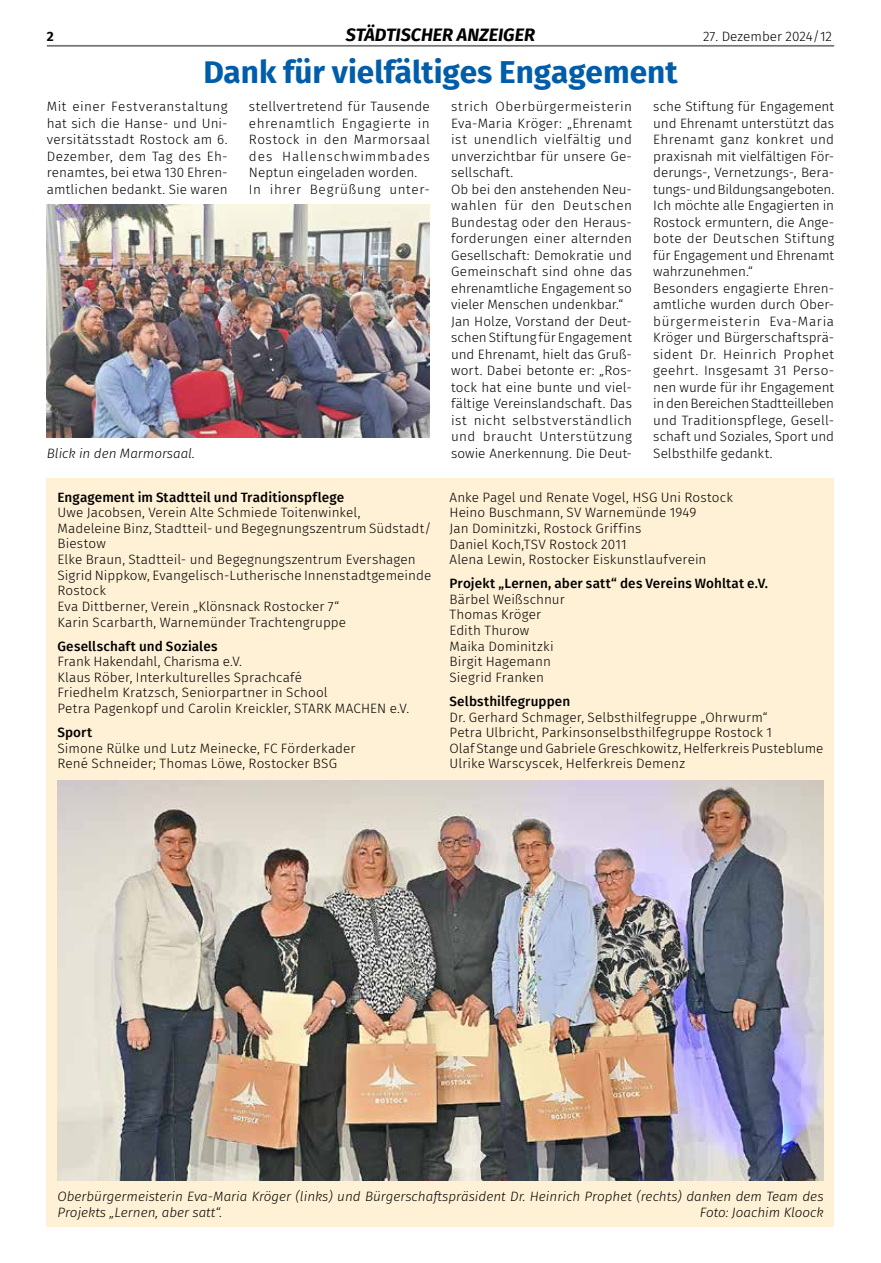
<style>
.page{position:relative;width:881px;height:1263px;background:#fff}
.page>*{position:absolute;margin:0;border:0;box-sizing:border-box;transform-origin:0 0}
.t1{font:700 31.5px "Fira Sans";color:#005da9}
.t2{font:italic 700 18px "Fira Sans";color:#000}
.t3{font:300 13.5px/16.5px "Fira Sans";letter-spacing:.01em;color:#000}
.t4{font:italic 300 13.5px/16.5px "Fira Sans";color:#000}
.t5{font:300 13.5px/16.5px "Fira Sans";letter-spacing:.035em;color:#000}
.t6{font:500 13.5px "Fira Sans";letter-spacing:.01em;color:#000}
.t7{font:700 13.5px "Fira Sans";color:#000}
</style>
<div class="page">
<hr style="left:47px;top:45px;width:786px;height:1px;background:#706f6f">
<hr style="left:47px;top:46px;width:786px;height:1px;background:#706f6f">
<img style="left:47px;top:205px;width:382px;height:233px">
<div style="left:47px;top:478px;width:786px;height:749px;background:#fff1d5"></div>
<img style="left:57px;top:780px;width:766px;height:400px">
<p class="t7" style="left:47px;top:25px;width:8px">2</p>
<h2 class="t2" style="left:346px;top:20px;width:190px">STÄDTISCHER ANZEIGER</h2>
<p class="t3" style="left:703px;top:28px;width:130px">27. Dezember 2024/12</p>
<h1 class="t1" style="left:203px;top:45px;width:475px">Dank für vielfältiges Engagement</h1>
<p class="t3" style="left:47px;top:98px;width:182px;text-align:justify">Mit einer Festveranstaltung hat sich die Hanse- und Uni&shy;versitätsstadt Rostock am 6.<br>Dezember, dem Tag des Eh&shy;renamtes, bei etwa 130 Ehren&shy;amtlichen bedankt. Sie waren</p>
<p class="t5" style="left:249px;top:98px;width:182px">stellvertretend für Tausende ehrenamtlich Engagierte in<br>Rostock in den Marmorsaal des Hallenschwimmbades<br>Neptun eingeladen worden.<br>In ihrer Begrüßung unter-</p>
<p class="t3" style="left:451px;top:98px;width:182px">strich Oberbürgermeisterin<br>Eva-Maria Kröger: „Ehrenamt ist unendlich vielfältig und unverzichtbar für unsere Ge&shy;sellschaft.<br>Ob bei den anstehenden Neu&shy;wahlen für den Deutschen<br>Bundestag oder den Heraus&shy;forderungen einer alternden<br>Gesellschaft: Demokratie und<br>Gemeinschaft sind ohne das ehrenamtliche Engagement so vieler Menschen undenkbar.“<br>Jan Holze, Vorstand der Deut&shy;schen Stiftung für Engagement und Ehrenamt, hielt das Gruß&shy;wort. Dabei betonte er: „Ros&shy;tock hat eine bunte und viel&shy;fältige Vereinslandschaft. Das ist nicht selbstverständlich und braucht Unterstützung sowie Anerkennung. Die Deut-</p>
<p class="t3" style="left:653px;top:98px;width:182px">sche Stiftung für Engagement und Ehrenamt unterstützt das<br>Ehrenamt ganz konkret und praxisnah mit vielfältigen För&shy;derungs-, Vernetzungs-, Bera&shy;tungs- und Bildungsangeboten.<br>Ich möchte alle Engagierten in<br>Rostock ermuntern, die Ange&shy;bote der Deutschen Stiftung für Engagement und Ehrenamt wahrzunehmen.“<br>Besonders engagierte Ehren&shy;amtliche wurden durch Ober&shy;bürgermeisterin Eva-Maria<br>Kröger und Bürgerschaftsprä&shy;sident Dr. Heinrich Prophet geehrt. Insgesamt 31 Perso&shy;nen wurde für ihr Engagement in den Bereichen Stadtteilleben und Traditionspflege, Gesell&shy;schaft und Soziales, Sport und</p>
<p class="t4" style="left:47px;top:445px;width:149px">Blick in den Marmorsaal.</p>
<p class="t3" style="left:653px;top:445px;width:121px">Selbsthilfe gedankt.</p>
<p class="t6" style="left:57px;top:486px;width:288px">Engagement im Stadtteil und Traditionspflege</p>
<p class="t3" style="left:57px;top:505px;width:375px;line-height:15.6px">Uwe Jacobsen, Verein Alte Schmiede Toitenwinkel,<br>Madeleine Binz, Stadtteil- und Begegnungszentrum Südstadt/ Biestow<br>Elke Braun, Stadtteil- und Begegnungszentrum Evershagen Sigrid Nippkow, Evangelisch-Lutherische Innenstadtgemeinde Rostock<br>Eva Dittberner, Verein „Klönsnack Rostocker 7“<br>Karin Scarbarth, Warnemünder Trachtengruppe</p>
<p class="t6" style="left:57px;top:635px;width:161px">Gesellschaft und Soziales</p>
<p class="t3" style="left:57px;top:654px;width:353px;line-height:15.6px">Frank Hakendahl, Charisma e.V.<br>Klaus Röber, Interkulturelles Sprachcafé<br>Friedhelm Kratzsch, Seniorpartner in School<br>Petra Pagenkopf und Carolin Kreickler, STARK MACHEN e.V.</p>
<p class="t6" style="left:57px;top:722px;width:36px">Sport</p>
<p class="t3" style="left:57px;top:740px;width:299px;line-height:15.6px">Simone Rülke und Lutz Meinecke, FC Förderkader<br>René Schneider; Thomas Löwe, Rostocker BSG</p>
<p class="t3" style="left:449px;top:489px;width:285px;line-height:15.6px">Anke Pagel und Renate Vogel, HSG Uni Rostock Heino Buschmann, SV Warnemünde 1949<br>Jan Dominitzki, Rostock Griffins<br>Daniel Koch,TSV Rostock 2011<br>Alena Lewin, Rostocker Eiskunstlaufverein</p>
<p class="t6" style="left:449px;top:573px;width:320px">Projekt „Lernen, aber satt“ des Vereins Wohltat e.V.</p>
<p class="t3" style="left:449px;top:591px;width:117px;line-height:15.6px">Bärbel Weißschnur<br>Thomas Kröger<br>Edith Thurow<br>Maika Dominitzki<br>Birgit Hagemann<br>Siegrid Franken</p>
<p class="t6" style="left:449px;top:690px;width:122px">Selbsthilfegruppen</p>
<p class="t3" style="left:449px;top:709px;width:375px;line-height:15.6px">Dr. Gerhard Schmager, Selbsthilfegruppe „Ohrwurm“<br>Petra Ulbricht, Parkinsonselbsthilfegruppe Rostock 1<br>Olaf Stange und Gabriele Greschkowitz, Helferkreis Pusteblume Ulrike Warscyscek, Helferkreis Demenz</p>
<p class="t4" style="left:57px;top:1188px;width:767px">Oberbürgermeisterin Eva-Maria Kröger (links) und Bürgerschaftspräsident Dr. Heinrich Prophet (rechts) danken dem Team des<br>Projekts „Lernen, aber satt“.</p>
<p class="t4" style="left:699px;top:1204px;width:125px">Foto: Joachim Kloock</p>
</div>
